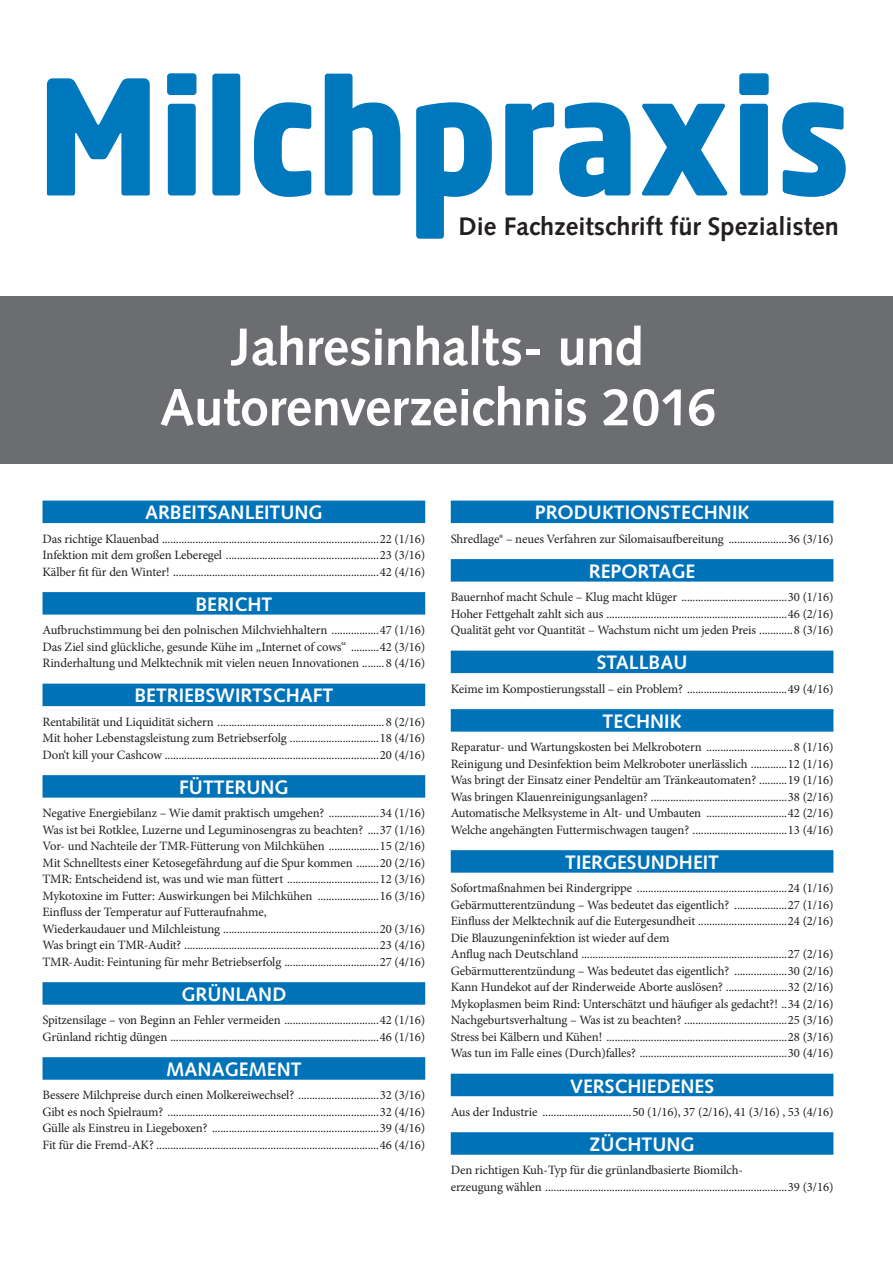
<style>
.page{position:relative;width:893px;height:1263px;background:#fff}
.page>*{position:absolute;margin:0;border:0;box-sizing:border-box;transform-origin:0 0}
.t1{font:700 52.5px/60.3px "Syntax LT Std";letter-spacing:-.01em;color:#fff;text-align:center}
.t2{font:700 25.35px "Syntax LT Std";color:#231f20}
.t3{font:700 19.5px "Syntax LT Std";color:#fff}
.t4{font:12.75px/16.5px "Minion Pro";letter-spacing:-.01em;color:#231f20;text-align:justify}
</style>
<div class="page">
<svg style="left:47px;top:73px;width:799px;height:166px"></svg>
<div style="left:0;top:296px;width:893px;height:167px;background:#6c6d70"></div>
<div style="left:43px;top:501px;width:382px;height:22px;background:#0072b8"></div>
<div style="left:43px;top:592px;width:382px;height:23px;background:#0072b8"></div>
<div style="left:43px;top:684px;width:382px;height:22px;background:#0072b8"></div>
<div style="left:43px;top:775px;width:382px;height:23px;background:#0072b8"></div>
<div style="left:43px;top:982px;width:382px;height:23px;background:#0072b8"></div>
<div style="left:43px;top:1057px;width:382px;height:23px;background:#0072b8"></div>
<div style="left:451px;top:501px;width:382px;height:22px;background:#0072b8"></div>
<div style="left:451px;top:559px;width:382px;height:23px;background:#0072b8"></div>
<div style="left:451px;top:651px;width:382px;height:22px;background:#0072b8"></div>
<div style="left:451px;top:709px;width:382px;height:23px;background:#0072b8"></div>
<div style="left:451px;top:850px;width:382px;height:23px;background:#0072b8"></div>
<div style="left:451px;top:1074px;width:382px;height:22px;background:#0072b8"></div>
<div style="left:451px;top:1132px;width:382px;height:23px;background:#0072b8"></div>
<h2 class="t2" style="left:459px;top:212px;width:382px">Die Fachzeitschrift für Spezialisten</h2>
<h1 class="t1" style="left:160px;top:317px;width:558px">Jahresinhalts- und<br>Autorenverzeichnis 2016</h1>
<h3 class="t3" style="left:145px;top:501px;width:179px">ARBEITSANLEITUNG</h3>
<p class="t4" style="left:43px;top:530px;width:384px">Das richtige Klauenbad ..............................................................................22 (1/16)<br>Infektion mit dem großen Leberegel .......................................................23 (3/16)<br>Kälber fit für den Winter! ..........................................................................42 (4/16)</p>
<h3 class="t3" style="left:195px;top:593px;width:78px">BERICHT</h3>
<p class="t4" style="left:43px;top:622px;width:384px">Aufbruchstimmung bei den polnischen Milchviehhaltern .................47 (1/16)<br>Das Ziel sind glückliche, gesunde Kühe im „Internet of cows“ ..........42 (3/16)<br>Rinderhaltung und Melktechnik mit vielen neuen Innovationen ........8 (4/16)</p>
<h3 class="t3" style="left:134px;top:684px;width:201px">BETRIEBSWIRTSCHAFT</h3>
<p class="t4" style="left:43px;top:713px;width:384px">Rentabilität und Liquidität sichern ............................................................8 (2/16)<br>Mit hoher Lebenstagsleistung zum Betriebserfolg ................................18 (4/16)<br>Don‘t kill your Cashcow .............................................................................20 (4/16)</p>
<h3 class="t3" style="left:179px;top:776px;width:111px">FÜTTERUNG</h3>
<p class="t4" style="left:43px;top:805px;width:384px;text-align:left">Negative Energiebilanz – Wie damit praktisch umgehen? ..................34 (1/16)<br>Was ist bei Rotklee, Luzerne und Leguminosengras zu beachten? ....37 (1/16)<br>Vor- und Nachteile der TMR-Fütterung von Milchkühen ..................15 (2/16)<br>Mit Schnelltests einer Ketosegefährdung auf die Spur kommen ........20 (2/16)<br>TMR: Entscheidend ist, was und wie man füttert .................................12 (3/16)<br>Mykotoxine im Futter: Auswirkungen bei Milchkühen ......................16 (3/16)<br>Einfluss der Temperatur auf Futteraufnahme,<br>Wiederkaudauer und Milchleistung ........................................................20 (3/16)<br>Was bringt ein TMR-Audit? ......................................................................23 (4/16)<br>TMR-Audit: Feintuning für mehr Betriebserfolg ..................................27 (4/16)</p>
<h3 class="t3" style="left:181px;top:983px;width:107px">GRÜNLAND</h3>
<p class="t4" style="left:43px;top:1012px;width:384px">Spitzensilage – von Beginn an Fehler vermeiden ..................................42 (1/16)<br>Grünland richtig düngen ...........................................................................46 (1/16)</p>
<h3 class="t3" style="left:166px;top:1058px;width:137px">MANAGEMENT</h3>
<p class="t4" style="left:43px;top:1087px;width:384px">Bessere Milchpreise durch einen Molkereiwechsel? .............................32 (3/16)<br>Gibt es noch Spielraum? ............................................................................32 (4/16)<br>Gülle als Einstreu in Liegeboxen? ............................................................39 (4/16)<br>Fit für die Fremd-AK? ................................................................................46 (4/16)</p>
<h3 class="t3" style="left:535px;top:501px;width:216px">PRODUKTIONSTECHNIK</h3>
<p class="t4" style="left:451px;top:530px;width:384px">Shredlage® – neues Verfahren zur Silomaisaufbereitung .....................36 (3/16)</p>
<h3 class="t3" style="left:589px;top:560px;width:108px">REPORTAGE</h3>
<p class="t4" style="left:451px;top:589px;width:384px">Bauernhof macht Schule – Klug macht klüger ......................................30 (1/16)<br>Hoher Fettgehalt zahlt sich aus .................................................................46 (2/16)<br>Qualität geht vor Quantität – Wachstum nicht um jeden Preis ............8 (3/16)</p>
<h3 class="t3" style="left:597px;top:651px;width:92px">STALLBAU</h3>
<p class="t4" style="left:451px;top:680px;width:384px">Keime im Kompostierungsstall – ein Problem? ....................................49 (4/16)</p>
<h3 class="t3" style="left:603px;top:710px;width:81px">TECHNIK</h3>
<p class="t4" style="left:451px;top:739px;width:384px">Reparatur- und Wartungskosten bei Melkrobotern ...............................8 (1/16)<br>Reinigung und Desinfektion beim Melkroboter unerlässlich .............12 (1/16)<br>Was bringt der Einsatz einer Pendeltür am Tränkeautomaten? ..........19 (1/16)<br>Was bringen Klauenreinigungsanlagen? .................................................38 (2/16)<br>Automatische Melksysteme in Alt- und Umbauten .............................42 (2/16)<br>Welche angehängten Futtermischwagen taugen? ..................................13 (4/16)</p>
<h3 class="t3" style="left:565px;top:851px;width:155px">TIERGESUNDHEIT</h3>
<p class="t4" style="left:451px;top:880px;width:384px;text-align:left">Sofortmaßnahmen bei Rindergrippe ......................................................24 (1/16)<br>Gebärmutterentzündung – Was bedeutet das eigentlich? ...................27 (1/16)<br>Einfluss der Melktechnik auf die Eutergesundheit ................................24 (2/16)<br>Die Blauzungeninfektion ist wieder auf dem<br>Anflug nach Deutschland ..........................................................................27 (2/16)<br>Gebärmutterentzündung – Was bedeutet das eigentlich? ...................30 (2/16)<br>Kann Hundekot auf der Rinderweide Aborte auslösen? ......................32 (2/16)<br>Mykoplasmen beim Rind: Unterschätzt und häufiger als gedacht?! ..34 (2/16)<br>Nachgeburtsverhaltung – Was ist zu beachten? .....................................25 (3/16)<br>Stress bei Kälbern und Kühen! .................................................................28 (3/16)<br>Was tun im Falle eines (Durch)falles? .....................................................30 (4/16)</p>
<h3 class="t3" style="left:570px;top:1074px;width:146px">VERSCHIEDENES</h3>
<p class="t4" style="left:451px;top:1103px;width:384px">Aus der Industrie ................................50 (1/16), 37 (2/16), 41 (3/16) , 53 (4/16)</p>
<h3 class="t3" style="left:590px;top:1133px;width:107px">ZÜCHTUNG</h3>
<p class="t4" style="left:451px;top:1162px;width:384px">Den richtigen Kuh-Typ für die grünlandbasierte Biomilch-<br>erzeugung wählen .......................................................................................39 (3/16)</p>
</div>
